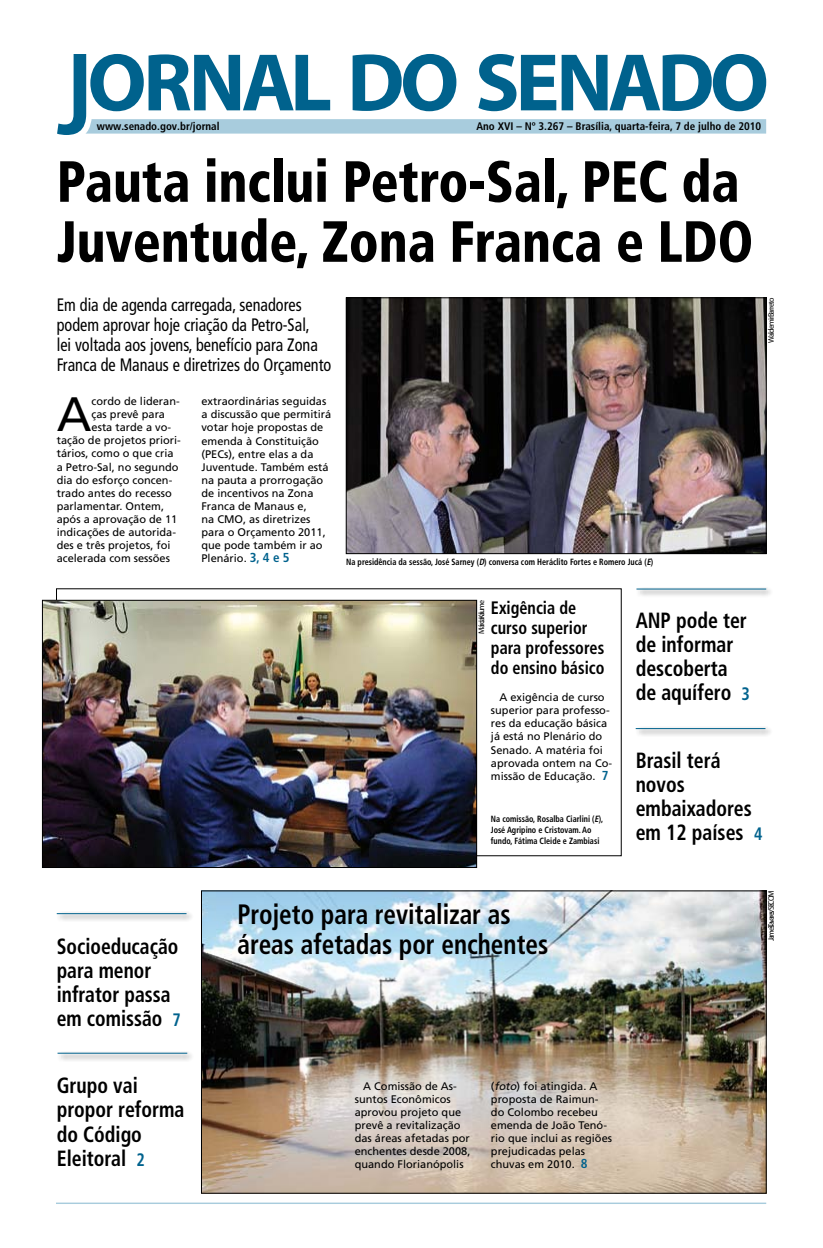
<style>
.page{position:relative;width:823px;height:1248px;background:#fff}
.page>*{position:absolute;margin:0;border:0;box-sizing:border-box;transform-origin:0 0}
.t1{font:900 condensed 58px/60px "Frutiger";color:#000;scale:.9 1}
.t2{font:48.2px "Frutiger";color:#000}
.t3{font:700 condensed 28px/30px "Frutiger";color:#000;scale:.9 1}
.t4{font:700 condensed 22px/24px "Frutiger";color:#000;scale:.9 1}
.t5{font:700 condensed 22px/24px "Frutiger";color:#000;scale:.89 1}
.t6{font:condensed 18px/20px "Frutiger";color:#000;scale:.9 1}
.t7{font:700 condensed 18px/20px "Frutiger";color:#000;scale:.9 1}
.t8{font:11px/13px "Frutiger";color:#000}
.t9{font:700 condensed 11px "Frutiger";color:#000}
.t10{font:700 condensed 9px/11px "Frutiger";color:#000;scale:.9 1}
.t11{font:8px "Myriad Pro";letter-spacing:-.15em;color:#000}
.t12{font:8px "Myriad Pro";letter-spacing:-.095em;color:#000}
.s1{font-weight:700;font-stretch:condensed;font-size:13px;color:#00628d}
.s2{font-style:italic}
.s3{font-size:18px;color:#00628d}
</style>
<div class="page">
<svg style="left:56px;top:1202px;width:709px;height:1px"></svg>
<img style="left:203px;top:892px;width:560px;height:299px">
<div style="left:201px;top:890px;width:564px;height:303px;border:1px solid #000"></div>
<svg style="left:57px;top:54px;width:708px;height:81px"></svg>
<div style="left:55px;top:1049px;width:139px;height:12px;background:#000;opacity:.85"></div>
<hr style="left:57px;top:1052px;width:130px;height:1px;background:#00628d">
<div style="left:54px;top:910px;width:139px;height:12px;background:#000;opacity:.85"></div>
<hr style="left:57px;top:913px;width:129px;height:1px;background:#00628d">
<div style="left:633px;top:586px;width:139px;height:11px;background:#000;opacity:.85"></div>
<hr style="left:636px;top:588px;width:129px;height:1px;background:#00628d">
<div style="left:632px;top:725px;width:140px;height:12px;background:#000;opacity:.85"></div>
<hr style="left:635px;top:728px;width:130px;height:1px;background:#00628d">
<img style="left:348px;top:300px;width:415px;height:251px">
<div style="left:346px;top:298px;width:419px;height:255px;border:1px solid #000"></div>
<img style="left:44px;top:602px;width:430px;height:263px">
<div style="left:42px;top:600px;width:434px;height:267px;border:1px solid #000"></div>
<p class="t9" style="left:97px;top:119px;width:124px">www.senado.gov.br/jornal</p>
<p class="t9" style="left:476px;top:120px;width:286px">Ano XVI – Nº 3.267 – Brasília, quarta-feira, 7 de julho de 2010</p>
<h1 class="t1" style="left:57px;top:151px;width:775px">Pauta inclui Petro-Sal, PEC da<br>Juventude, Zona Franca e LDO</h1>
<h3 class="t6" style="left:57px;top:295px;width:306px">Em dia de agenda carregada, senadores podem aprovar hoje criação da Petro-Sal,<br>lei voltada aos jovens, benefício para Zona Franca de Manaus e diretrizes do Orçamento</h3>
<h2 class="t2" style="left:57px;top:386px;width:36px">A</h2>
<p class="t8" style="left:92px;top:395px;width:90px">cordo de lideran-</p>
<p class="t12" style="left:765px;top:343px;width:47px;rotate:-90deg">Waldemir Barreto</p>
<p class="t8" style="left:201px;top:395px;width:131px">extraordinárias seguidas a discussão que permitirá votar hoje propostas de emenda à Constituição (PECs), entre elas a da<br>Juventude. Também está na pauta a prorrogação de incentivos na Zona<br>Franca de Manaus e,<br>na CMO, as diretrizes para o Orçamento 2011, que pode também ir ao<br>Plenário. <span class="s1">3, 4 e 5</span></p>
<p class="t8" style="left:92px;top:408px;width:75px">ças prevê para</p>
<p class="t8" style="left:92px;top:421px;width:81px">esta tarde a vo-</p>
<p class="t8" style="left:57px;top:434px;width:126px">tação de projetos priori-</p>
<p class="t8" style="left:57px;top:447px;width:118px">tários, como o que cria</p>
<p class="t8" style="left:57px;top:460px;width:123px">a Petro-Sal, no segundo</p>
<p class="t8" style="left:57px;top:473px;width:117px">dia do esforço concen-</p>
<p class="t8" style="left:57px;top:486px;width:116px">trado antes do recesso</p>
<p class="t8" style="left:57px;top:499px;width:109px">parlamentar. Ontem,</p>
<p class="t8" style="left:57px;top:512px;width:122px">após a aprovação de 11</p>
<p class="t8" style="left:57px;top:525px;width:121px">indicações de autorida-</p>
<p class="t8" style="left:57px;top:538px;width:115px">des e três projetos, foi</p>
<p class="t8" style="left:57px;top:551px;width:115px">acelerada com sessões</p>
<p class="t10" style="left:346px;top:556px;width:342px">Na presidência da sessão, José Sarney (<span class="s2">D</span>) conversa com Heráclito Fortes e Romero Jucá (<span class="s2">E</span>)</p>
<h3 class="t7" style="left:490px;top:598px;width:128px">Exigência de curso superior para professores do ensino básico</h3>
<h3 class="t4" style="left:635px;top:608px;width:128px">ANP pode ter de informar descoberta de aquífero <span class="s3">3</span></h3>
<p class="t11" style="left:476px;top:633px;width:35px;rotate:-90deg">Márcia Kalume</p>
<p class="t8" style="left:490px;top:691px;width:123px;text-indent:9px">A exigência de curso superior para professo&shy;res da educação básica já está no Plenário do<br>Senado. A matéria foi aprovada ontem na Co&shy;missão de Educação. <span class="s1">7</span></p>
<h3 class="t4" style="left:635px;top:748px;width:142px">Brasil terá novos embaixadores em 12 países <span class="s3">4</span></h3>
<p class="t10" style="left:490px;top:813px;width:126px">Na comissão, Rosalba Ciarlini (<span class="s2">E</span>),<br>José Agripino e Cristovam. Ao fundo, Fátima Cleide e Zambiasi</p>
<h3 class="t5" style="left:57px;top:934px;width:141px">Socioeducação para menor infrator passa em comissão <span class="s3">7</span></h3>
<h3 class="t4" style="left:57px;top:1073px;width:143px">Grupo vai propor reforma do Código<br>Eleitoral <span class="s3">2</span></h3>
<h3 class="t3" style="left:237px;top:898px;width:347px">Projeto para revitalizar as áreas afetadas por enchentes</h3>
<p class="t8" style="left:354px;top:1079px;width:117px;text-indent:9px">A Comissão de As&shy;suntos Econômicos aprovou projeto que prevê a revitalização das áreas afetadas por enchentes desde 2008, quando Florianópolis</p>
<p class="t8" style="left:490px;top:1079px;width:123px">(<span class="s2">foto</span>) foi atingida. A proposta de Raimun&shy;do Colombo recebeu emenda de João Tenó&shy;rio que inclui as regiões prejudicadas pelas chuvas em 2010. <span class="s1">8</span></p>
<p class="t11" style="left:765px;top:940px;width:52px;rotate:-90deg">JamesTavares/SECOM</p>
</div>
